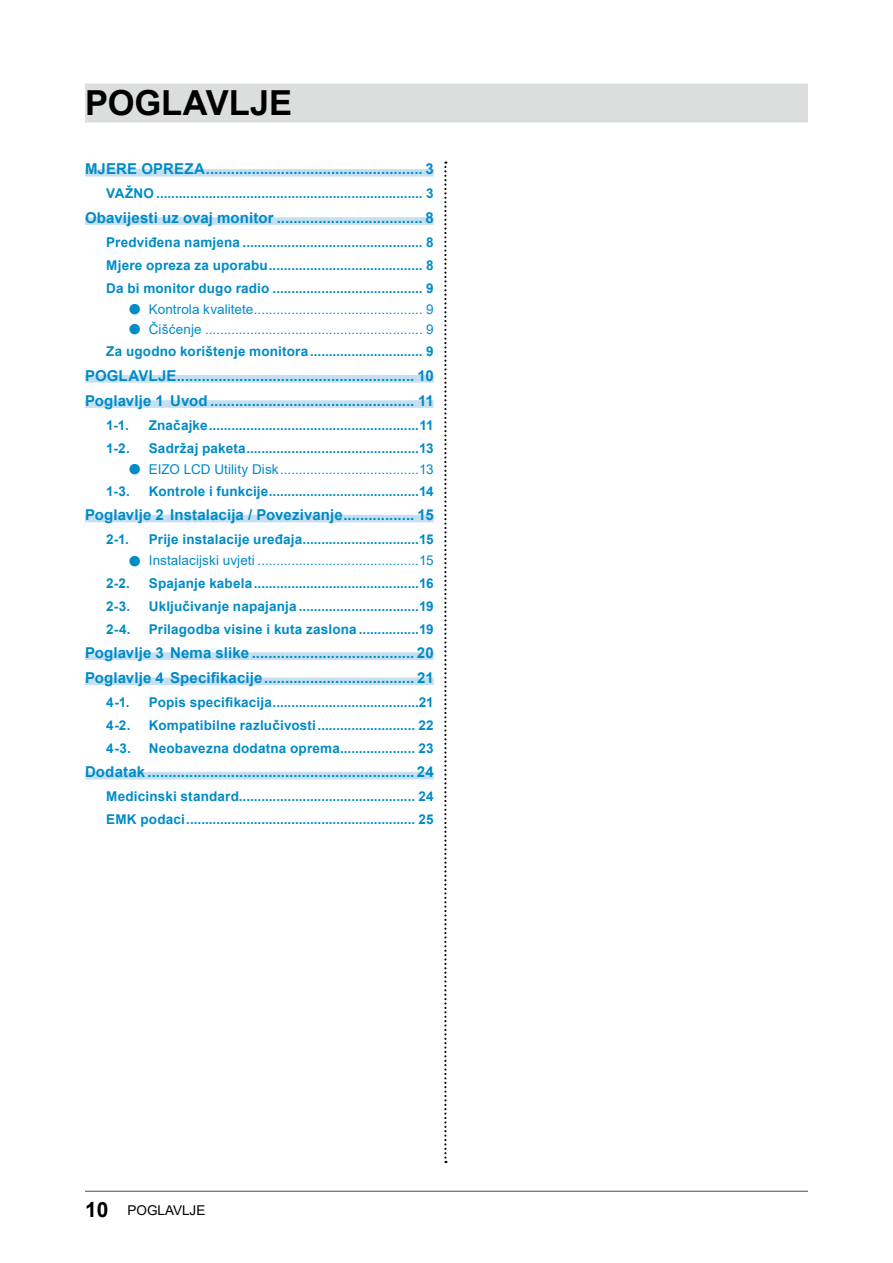
<style>
.page{position:relative;width:893px;height:1263px;background:#fff}
.page>*{position:absolute;margin:0;border:0;box-sizing:border-box;transform-origin:0 0}
.t1{font:700 34.5px "Arial";letter-spacing:-.005em;color:#000}
.t2{font:700 15px/25.2px "Arial";letter-spacing:.01em;color:#008bc7}
.t3{font:700 13.5px/23px "Arial";letter-spacing:.015em;color:#008bc7;text-align:justify}
.t4{font:13.5px/22.4px "Arial";letter-spacing:.005em;color:#008bc7}
.t5{font:13.5px "Arial";color:#000}
.s1{font-weight:700;font-size:24.3px}
.s2{font-weight:700}
.s3{font-weight:700;font-size:21px}
</style>
<div class="page">
<hr style="left:85px;top:1191px;width:723px;height:1px;background:#595757">
<svg style="left:444px;top:162px;width:2px;height:1001px"></svg>
<div style="left:85px;top:84px;width:723px;height:39px;background:#dcdddd"></div>
<div style="left:85px;top:169px;width:349px;height:8px;background:#c7e0f1"></div>
<div style="left:85px;top:217px;width:349px;height:8px;background:#c7e0f1"></div>
<div style="left:85px;top:375px;width:349px;height:8px;background:#c7e0f1"></div>
<div style="left:85px;top:400px;width:349px;height:8px;background:#c7e0f1"></div>
<div style="left:85px;top:515px;width:349px;height:7px;background:#c7e0f1"></div>
<div style="left:85px;top:652px;width:349px;height:8px;background:#c7e0f1"></div>
<div style="left:85px;top:677px;width:349px;height:8px;background:#c7e0f1"></div>
<div style="left:85px;top:772px;width:349px;height:7px;background:#c7e0f1"></div>
<h1 class="t1" style="left:85px;top:78px;width:209px">POGLAVLJE</h1>
<p class="t2" style="left:85px;top:157px;width:350px">MJERE OPREZA.................................................... 3</p>
<p class="t3" style="left:106px;top:182px;width:329px">VAŽNO ....................................................................... 3</p>
<p class="t2" style="left:85px;top:205px;width:350px">Obavijesti uz ovaj monitor ................................... 8</p>
<p class="t3" style="left:106px;top:231px;width:329px">Predviđena namjena ................................................ 8<br>Mjere opreza za uporabu......................................... 8<br>Da bi monitor dugo radio ........................................ 9</p>
<p class="t4" style="left:128px;top:298px;width:308px"><span class="s1">●</span> Kontrola kvalitete............................................. 9</p>
<p class="t4" style="left:106px;top:318px;width:329px;text-align:right"><span class="s1">●</span> Čišćenje .......................................................... 9<br><span class="s2">Za ugodno korištenje monitora.............................. 9</span></p>
<p class="t2" style="left:85px;top:363px;width:350px">POGLAVLJE......................................................... 10<br>Poglavlje 1 Uvod ................................................. 11</p>
<p class="t3" style="left:106px;top:414px;width:24px">1-1.</p>
<p class="t3" style="left:149px;top:414px;width:286px">Značajke........................................................11</p>
<p class="t3" style="left:106px;top:437px;width:25px">1-2.</p>
<p class="t3" style="left:149px;top:437px;width:286px">Sadržaj paketa..............................................13</p>
<p class="t4" style="left:106px;top:458px;width:329px;text-indent:21px"><span class="s1">●</span> EIZO LCD Utility Disk.....................................13<br><span class="s2">1-3.</span></p>
<p class="t3" style="left:149px;top:480px;width:286px">Kontrole i funkcije........................................14</p>
<p class="t2" style="left:85px;top:503px;width:350px">Poglavlje 2 Instalacija / Povezivanje................. 15</p>
<p class="t3" style="left:106px;top:528px;width:24px">2-1.</p>
<p class="t3" style="left:149px;top:528px;width:286px">Prije instalacije uređaja...............................15</p>
<p class="t4" style="left:106px;top:549px;width:329px;text-indent:21px"><span class="s1">●</span> Instalacijski uvjeti ...........................................15<br><span class="s2">2-2.</span></p>
<p class="t3" style="left:149px;top:571px;width:286px">Spajanje kabela............................................16</p>
<p class="t3" style="left:106px;top:594px;width:25px">2-3.</p>
<p class="t3" style="left:149px;top:594px;width:286px">Uključivanje napajanja ................................19</p>
<p class="t3" style="left:106px;top:617px;width:26px">2-4.</p>
<p class="t3" style="left:149px;top:617px;width:286px">Prilagodba visine i kuta zaslona ................19</p>
<p class="t2" style="left:85px;top:640px;width:350px">Poglavlje 3 Nema slike ....................................... 20<br>Poglavlje 4 Specifikacije.................................... 21</p>
<p class="t3" style="left:106px;top:691px;width:25px">4-1.</p>
<p class="t3" style="left:149px;top:691px;width:286px">Popis specifikacija.......................................21</p>
<p class="t3" style="left:106px;top:714px;width:26px">4-2.</p>
<p class="t3" style="left:149px;top:714px;width:286px">Kompatibilne razlučivosti.......................... 22</p>
<p class="t3" style="left:106px;top:737px;width:26px">4-3.</p>
<p class="t3" style="left:149px;top:737px;width:286px">Neobavezna dodatna oprema.................... 23</p>
<p class="t2" style="left:85px;top:760px;width:350px">Dodatak ................................................................ 24</p>
<p class="t3" style="left:106px;top:785px;width:329px">Medicinski standard............................................... 24<br>EMK podaci............................................................. 25</p>
<p class="t5" style="left:85px;top:1201px;width:122px"><span class="s3">10</span> POGLAVLJE</p>
</div>
